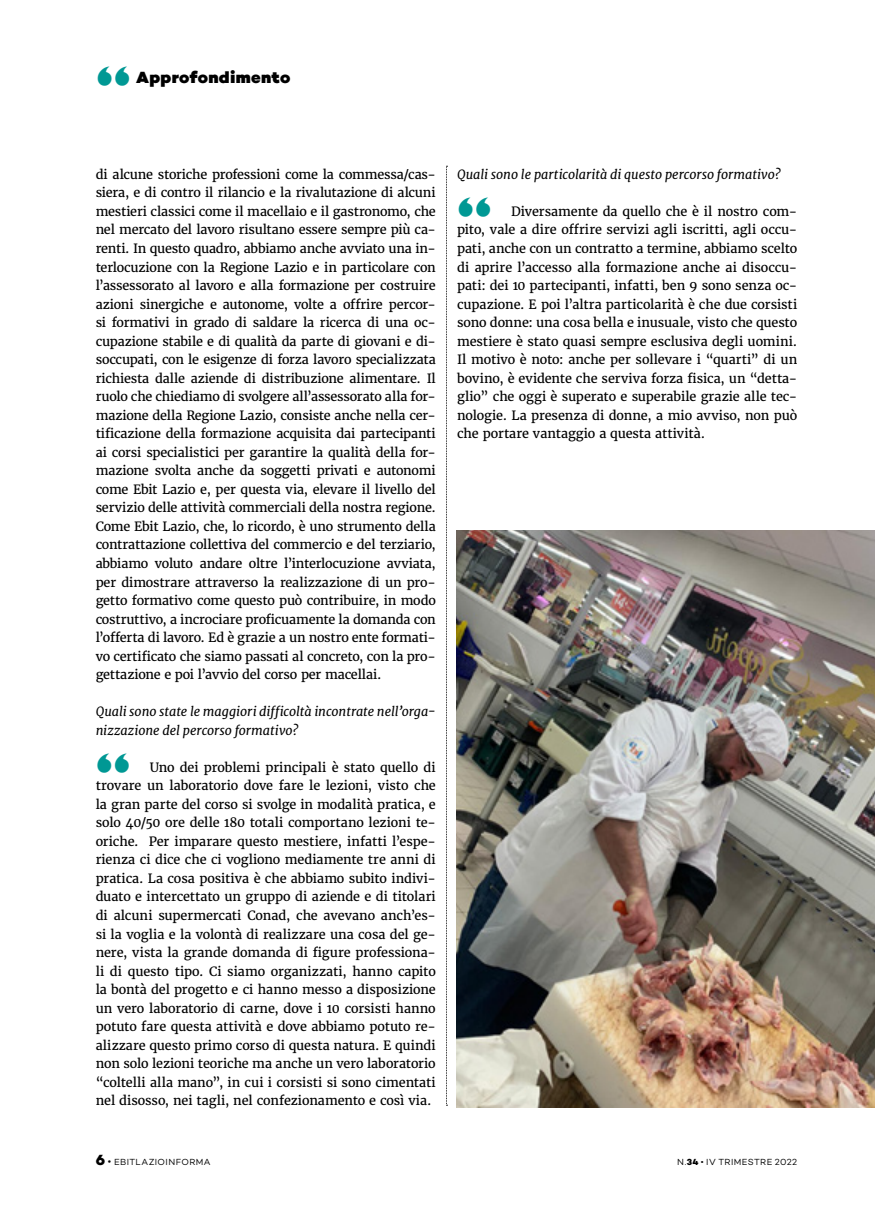
<style>
.page{position:relative;width:893px;height:1212px;background:#fff}
.page>*{position:absolute;margin:0;border:0;box-sizing:border-box;transform-origin:0 0}
.test_spazio{font:800 42px "Gill Sans";color:#009894}
.rubrica{font:800 42px "Gill Sans";color:#009894}
.rubrica-2{font:900 16.5px "Campton";letter-spacing:.015em;color:#000}
.test_spazio-2{font:12.75px/18.6px "Merriweather";letter-spacing:-.01em;color:#000;text-align:justify}
.test_spazio-3{font:italic 12.75px/18.6px "Merriweather";letter-spacing:-.005em;color:#000}
.t1{font:9px "Campton";letter-spacing:.045em;color:#000}
.s1{font-weight:800;font-size:15px}
.s2{font-size:10.5px}
.s3{font-weight:800}
</style>
<div class="page">
<svg style="left:446px;top:166px;width:1px;height:940px"></svg>
<img style="left:456px;top:531px;width:418px;height:576px">
<p class="rubrica" style="left:96px;top:50px;width:36px">“</p>
<p class="rubrica-2" style="left:136px;top:67px;width:156px">Approfondimento</p>
<p class="test_spazio-2" style="left:96px;top:165px;width:342px">di alcune storiche professioni come la commessa/cas&shy;siera, e di contro il rilancio e la rivalutazione di alcuni mestieri classici come il macellaio e il gastronomo, che nel mercato del lavoro risultano essere sempre più ca&shy;renti. In questo quadro, abbiamo anche avviato una in&shy;terlocuzione con la Regione Lazio e in particolare con l’assessorato al lavoro e alla formazione per costruire azioni sinergiche e autonome, volte a offrire percor&shy;si formativi in grado di saldare la ricerca di una oc&shy;cupazione stabile e di qualità da parte di giovani e di&shy;soccupati, con le esigenze di forza lavoro specializzata richiesta dalle aziende di distribuzione alimentare. Il ruolo che chiediamo di svolgere all’assessorato alla for&shy;mazione della Regione Lazio, consiste anche nella cer&shy;tificazione della formazione acquisita dai partecipanti ai corsi specialistici per garantire la qualità della for&shy;mazione svolta anche da soggetti privati e autonomi come Ebit Lazio e, per questa via, elevare il livello del servizio delle attività commerciali della nostra regione.<br>Come Ebit Lazio, che, lo ricordo, è uno strumento della contrattazione collettiva del commercio e del terziario, abbiamo voluto andare oltre l’interlocuzione avviata, per dimostrare attraverso la realizzazione di un pro&shy;getto formativo come questo può contribuire, in modo costruttivo, a incrociare proficuamente la domanda con l’offerta di lavoro. Ed è grazie a un nostro ente formati&shy;vo certificato che siamo passati al concreto, con la pro&shy;gettazione e poi l’avvio del corso per macellai.</p>
<p class="test_spazio-3" style="left:96px;top:702px;width:342px">Quali sono state le maggiori difficoltà incontrate nell’orga&shy;nizzazione del percorso formativo?</p>
<p class="test_spazio" style="left:96px;top:737px;width:36px">“</p>
<p class="test_spazio-2" style="left:96px;top:758px;width:342px;text-indent:54px">Uno dei problemi principali è stato quello di trovare un laboratorio dove fare le lezioni, visto che la gran parte del corso si svolge in modalità pratica, e solo 40/50 ore delle 180 totali comportano lezioni te&shy;oriche. Per imparare questo mestiere, infatti l’espe&shy;rienza ci dice che ci vogliono mediamente tre anni di pratica. La cosa positiva è che abbiamo subito indivi&shy;duato e intercettato un gruppo di aziende e di titolari di alcuni supermercati Conad, che avevano anch’es&shy;si la voglia e la volontà di realizzare una cosa del ge&shy;nere, vista la grande domanda di figure professiona&shy;li di questo tipo. Ci siamo organizzati, hanno capito la bontà del progetto e ci hanno messo a disposizione un vero laboratorio di carne, dove i 10 corsisti hanno potuto fare questa attività e dove abbiamo potuto re&shy;alizzare questo primo corso di questa natura. E quindi non solo lezioni teoriche ma anche un vero laboratorio “coltelli alla mano”, in cui i corsisti si sono cimentati nel disosso, nei tagli, nel confezionamento e così via.</p>
<p class="test_spazio-3" style="left:457px;top:165px;width:325px">Quali sono le particolarità di questo percorso formativo?</p>
<p class="test_spazio" style="left:457px;top:181px;width:36px">“</p>
<p class="test_spazio-2" style="left:457px;top:202px;width:342px;text-indent:54px">Diversamente da quello che è il nostro com&shy;pito, vale a dire offrire servizi agli iscritti, agli occu&shy;pati, anche con un contratto a termine, abbiamo scelto di aprire l’accesso alla formazione anche ai disoccu&shy;pati: dei 10 partecipanti, infatti, ben 9 sono senza oc&shy;cupazione. E poi l’altra particolarità è che due corsisti sono donne: una cosa bella e inusuale, visto che questo mestiere è stato quasi sempre esclusiva degli uomini.<br>Il motivo è noto: anche per sollevare i “quarti” di un bovino, è evidente che serviva forza fisica, un “detta&shy;glio” che oggi è superato e superabile grazie alle tec&shy;nologie. La presenza di donne, a mio avviso, non può che portare vantaggio a questa attività.</p>
<p class="t1" style="left:96px;top:1156px;width:116px"><span class="s1">6</span> <span class="s2">•</span> EBITLAZIOINFORMA</p>
<p class="t1" style="left:677px;top:1156px;width:121px">N.<span class="s3">34</span> • IV TRIMESTRE 2022</p>
</div>
